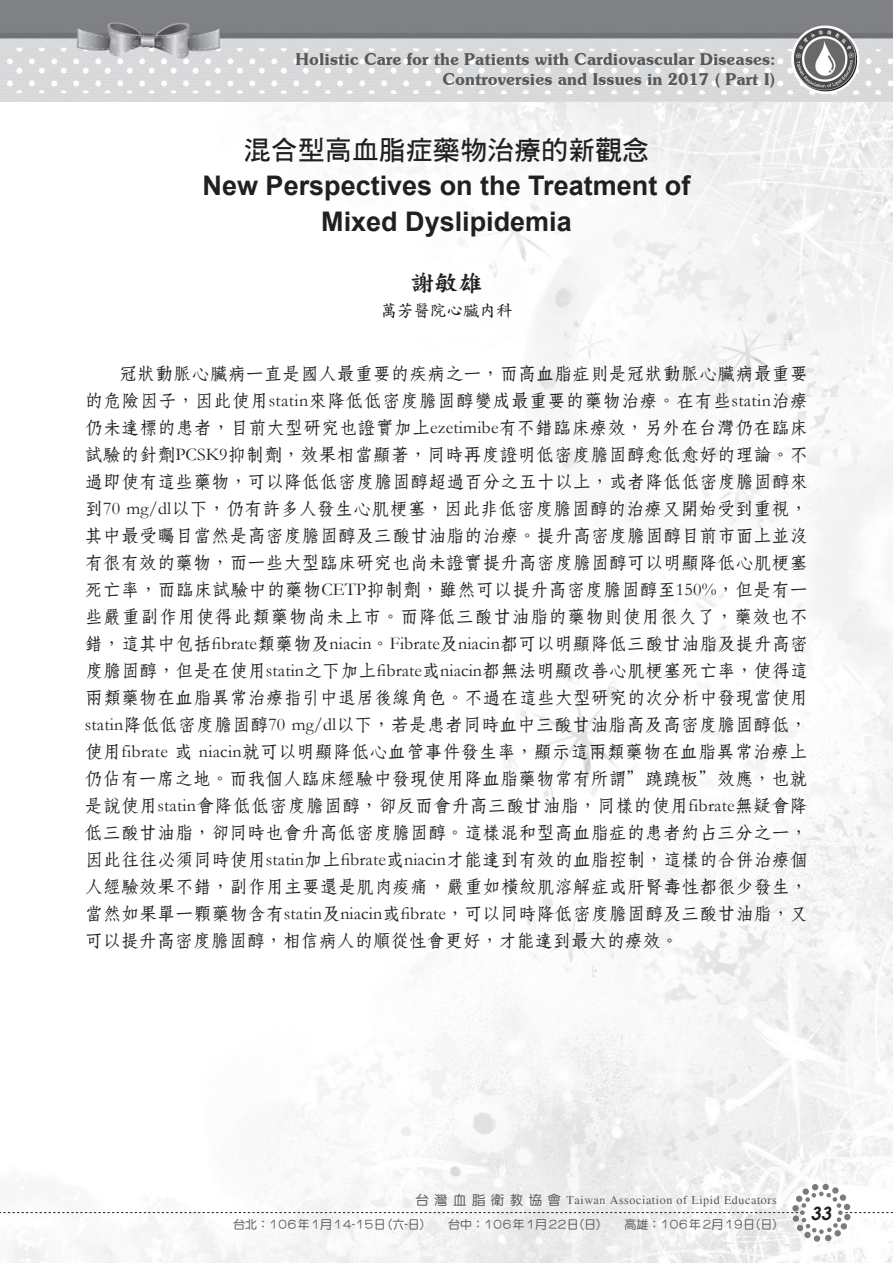
<style>
.page{position:relative;width:893px;height:1263px;background:#fff}
.page>*{position:absolute;margin:0;border:0;box-sizing:border-box;transform-origin:0 0}
.t1{font:700 27px/36px "Arial";color:#231f20;text-align:center}
.t2{font:27px "DF Hei Bd HKP BF";color:#231f20}
.t3{font:24px "DF Kai XB HK BF";color:#231f20}
.t4{font:18px/27px "DF Fang Song W6 HK BF";color:#231f20;text-align:justify}
.t5{font:italic 600 18px "Avant Garde";color:#231f20}
.t6{font:600 16.5px/19.8px "Souvenir IT Cby BT";color:#57585a;text-align:right}
.t7{font:700 16.5px "Zen Kai";color:#231f20}
.t8{font:12px "DF Yuan Md HKP BF";color:#57585a}
.t9{font:12px "Times";letter-spacing:.05em;color:#57585a}
.s1{font-family:"Garamond"}
.s2{font-family:"DF Yuan Md HKP BF";font-size:13.5px}
</style>
<div class="page">
<img style="left:8px;top:102px;width:885px;height:1161px">
<img style="left:0;top:0;width:893px;height:102px">
<div style="left:822px;top:1184px;width:7px;height:6px;background:#7a7b7e;border-radius:50%"></div>
<div style="left:814px;top:1235px;width:6px;height:7px;background:#7a7b7e;border-radius:50%"></div>
<div style="left:825px;top:1235px;width:7px;height:6px;background:#797a7c;border-radius:50%"></div>
<svg style="left:812px;top:1184px;width:7px;height:7px"></svg>
<svg style="left:0;top:1187px;width:893px;height:51px"></svg>
<p class="t6" style="left:296px;top:49px;width:482px">Holistic Care for the Patients with Cardiovascular Diseases:<br>Controversies and Issues in 2017 ( Part I)</p>
<h1 class="t2" style="left:244px;top:136px;width:407px">混合型高血脂症藥物治療的新觀念</h1>
<h1 class="t1" style="left:203px;top:169px;width:490px">New Perspectives on the Treatment of<br>Mixed Dyslipidemia</h1>
<h2 class="t3" style="left:410px;top:271px;width:73px">謝敏雄</h2>
<p class="t7" style="left:380px;top:302px;width:134px">萬芳醫院心臟內科</p>
<p class="t4" style="left:85px;top:360px;width:725px;text-indent:35px">冠狀動脈心臟病一直是國人最重要的疾病之一，而高血脂症則是冠狀動脈心臟病最重要的危險因子，因此使用<span class="s1">statin</span>來降低低密度膽固醇變成最重要的藥物治療。在有些<span class="s1">statin</span>治療仍未達標的患者，目前大型研究也證實加上<span class="s1">ezetimibe</span>有不錯臨床療效，另外在台灣仍在臨床試驗的針劑<span class="s1">PCSK9</span>抑制劑，效果相當顯著，同時再度證明低密度膽固醇愈低愈好的理論。不過即使有這些藥物，可以降低低密度膽固醇超過百分之五十以上，或者降低低密度膽固醇來到<span class="s1">70 mg/dl</span>以下，仍有許多人發生心肌梗塞，因此非低密度膽固醇的治療又開始受到重視，其中最受矚目當然是高密度膽固醇及三酸甘油脂的治療。提升高密度膽固醇目前市面上並沒有很有效的藥物，而一些大型臨床研究也尚未證實提升高密度膽固醇可以明顯降低心肌梗塞死亡率，而臨床試驗中的藥物<span class="s1">CETP</span>抑制劑，雖然可以提升高密度膽固醇至<span class="s1">150%</span>，但是有一些嚴重副作用使得此類藥物尚未上市。而降低三酸甘油脂的藥物則使用很久了，藥效也不錯，這其中包括<span class="s1">fibrate</span>類藥物及<span class="s1">niacin</span>。<span class="s1">Fibrate</span>及<span class="s1">niacin</span>都可以明顯降低三酸甘油脂及提升高密度膽固醇，但是在使用<span class="s1">statin</span>之下加上<span class="s1">fibrate</span>或<span class="s1">niacin</span>都無法明顯改善心肌梗塞死亡率，使得這兩類藥物在血脂異常治療指引中退居後線角色。不過在這些大型研究的次分析中發現當使用<span class="s1">statin</span>降低低密度膽固醇<span class="s1">70 mg/dl</span>以下，若是患者同時血中三酸甘油脂高及高密度膽固醇低，使用<span class="s1">fibrate</span> 或 <span class="s1">niacin</span>就可以明顯降低心血管事件發生率，顯示這兩類藥物在血脂異常治療上仍佔有一席之地。而我個人臨床經驗中發現使用降血脂藥物常有所謂＂蹺蹺板＂效應，也就是說使用<span class="s1">statin</span>會降低低密度膽固醇，卻反而會升高三酸甘油脂，同樣的使用<span class="s1">fibrate</span>無疑會降低三酸甘油脂，卻同時也會升高低密度膽固醇。這樣混和型高血脂症的患者約占三分之一，因此往往必須同時使用<span class="s1">statin</span>加上<span class="s1">fibrate</span>或<span class="s1">niacin</span>才能達到有效的血脂控制，這樣的合併治療個人經驗效果不錯，副作用主要還是肌肉痠痛，嚴重如橫紋肌溶解症或肝腎毒性都很少發生，當然如果單一顆藥物含有<span class="s1">statin</span>及<span class="s1">niacin</span>或<span class="s1">fibrate</span>，可以同時降低密度膽固醇及三酸甘油脂，又可以提升高密度膽固醇，相信病人的順從性會更好，才能達到最大的療效。</p>
<p class="t9" style="left:415px;top:1193px;width:363px"><span class="s2">台灣血脂衛教協會</span> Taiwan Association of Lipid Educators</p>
<p class="t8" style="left:233px;top:1218px;width:545px">台北：106年1月14-15日 (六-日)　　台中：106年1月22日(日)　　高雄：106年2月19日(日)</p>
<p class="t5" style="left:811px;top:1201px;width:22px">33</p>
</div>
